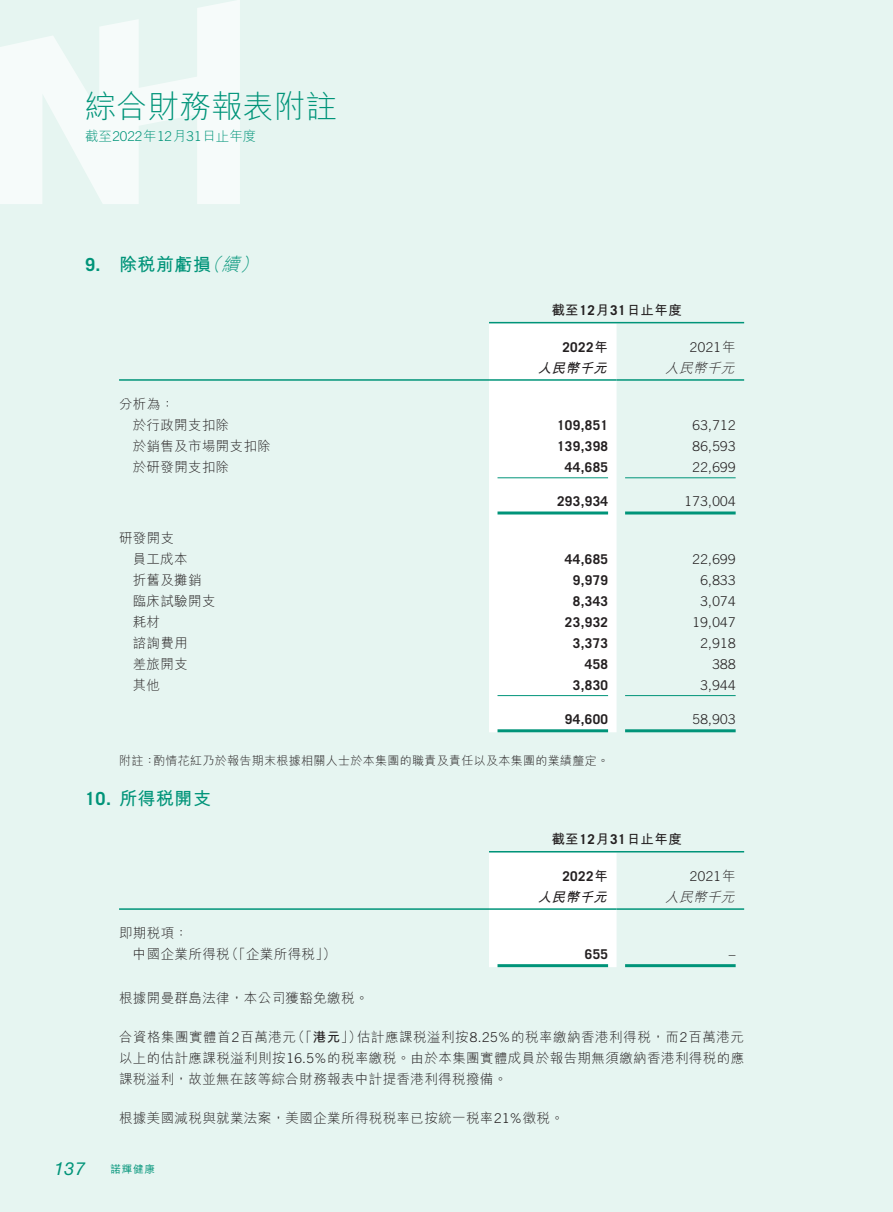
<style>
.page{position:relative;width:893px;height:1212px;background:#e6f5f1}
.page>*{position:absolute;margin:0;border:0;box-sizing:border-box;transform-origin:0 0}
.t1{font:300 31.5px "M Hei HK";color:#009479}
.t2{font:700 18px "M Hei HK";letter-spacing:.03em;color:#009479}
.t3{font:italic 18px "Helvetica Neue LT Std";color:#009479}
.t4{font:italic 300 18px "M Hei HK";color:#009479}
.t5{font:700 18px "Trade Gothic LT Std";color:#009479}
.t6{font:300 13.5px/21px "M Hei HK";letter-spacing:.03em;color:#231f20}
.t7{font:700 13.5px "Trade Gothic LT Std";letter-spacing:.03em;color:#231f20}
.t8{font:300 13.5px "Trade Gothic LT Std";letter-spacing:.03em;color:#231f20}
.t9{font:700 13.5px "M Hei HK";letter-spacing:.03em;color:#231f20}
.t10{font:300 13.5px "M Hei HK";color:#009479}
.t11{font:italic 300 13.5px "M Hei HK";color:#231f20}
.t12{font:italic 700 13.5px "M Hei HK";color:#231f20}
.t13{font:300 12px "M Hei HK";letter-spacing:.03em;color:#231f20}
.t14{font:500 10.5px "M Hei HK";color:#009479}
.s1{font-family:"Trade Gothic LT Std"}
.s2{font-family:"M Hei HK"}
.s3{font-weight:700}
</style>
<div class="page">
<svg style="left:0;top:0;width:240px;height:204px;fill:#f6fbfa"></svg>
<div style="left:489px;top:323px;width:128px;height:409px;background:#fff"></div>
<hr style="left:489px;top:322px;width:255px;height:1px;background:#009479">
<hr style="left:119px;top:379px;width:370px;height:2px;background:#009479">
<hr style="left:489px;top:379px;width:128px;height:2px;background:#009479">
<hr style="left:617px;top:379px;width:127px;height:2px;background:#009479">
<hr style="left:497px;top:477px;width:111px;height:1px;background:#009479">
<hr style="left:625px;top:477px;width:111px;height:1px;background:#009479">
<hr style="left:497px;top:511px;width:111px;height:3px;background:#009479">
<hr style="left:625px;top:511px;width:111px;height:3px;background:#009479">
<hr style="left:497px;top:695px;width:111px;height:1px;background:#009479">
<hr style="left:625px;top:695px;width:111px;height:1px;background:#009479">
<hr style="left:497px;top:729px;width:111px;height:3px;background:#009479">
<hr style="left:625px;top:729px;width:111px;height:3px;background:#009479">
<div style="left:489px;top:852px;width:128px;height:115px;background:#fff"></div>
<hr style="left:489px;top:851px;width:255px;height:1px;background:#009479">
<hr style="left:119px;top:908px;width:370px;height:2px;background:#009479">
<hr style="left:489px;top:908px;width:128px;height:2px;background:#009479">
<hr style="left:617px;top:908px;width:127px;height:2px;background:#009479">
<hr style="left:497px;top:964px;width:111px;height:3px;background:#009479">
<hr style="left:625px;top:964px;width:111px;height:3px;background:#009479">
<h1 class="t1" style="left:85px;top:90px;width:253px">綜合財務報表附註</h1>
<p class="t10" style="left:85px;top:129px;width:173px">截至<span class="s1">2022</span>年<span class="s1">12</span>月<span class="s1">31</span>日止年度</p>
<h2 class="t5" style="left:85px;top:254px;width:17px">9.</h2>
<h2 class="t4" style="left:221px;top:255px;width:24px">續</h2>
<h2 class="t4" style="left:203px;top:255px;width:24px">（</h2>
<h2 class="t4" style="left:240px;top:255px;width:24px">(</h2>
<h2 class="t2" style="left:119px;top:252px;width:94px">除稅前虧損</h2>
<p class="t6" style="left:119px;top:393px;width:57px">分析為：</p>
<p class="t6" style="left:133px;top:414px;width:98px">於行政開支扣除</p>
<p class="t6" style="left:133px;top:435px;width:140px">於銷售及市場開支扣除</p>
<p class="t6" style="left:133px;top:456px;width:98px">於研發開支扣除</p>
<p class="t6" style="left:119px;top:527px;width:57px">研發開支</p>
<p class="t6" style="left:133px;top:548px;width:57px">員工成本</p>
<p class="t6" style="left:133px;top:569px;width:71px">折舊及攤銷</p>
<p class="t6" style="left:133px;top:590px;width:84px">臨床試驗開支</p>
<p class="t6" style="left:133px;top:611px;width:29px">耗材</p>
<p class="t6" style="left:133px;top:632px;width:57px">諮詢費用</p>
<p class="t6" style="left:133px;top:653px;width:57px">差旅開支</p>
<p class="t6" style="left:133px;top:674px;width:29px">其他</p>
<p class="t9" style="left:551px;top:300px;width:132px">截至<span class="s1">12</span>月<span class="s1">31</span>日止年度</p>
<p class="t7" style="left:562px;top:338px;width:47px">2022<span class="s2">年</span></p>
<p class="t8" style="left:690px;top:339px;width:47px">2021<span class="s2">年</span></p>
<p class="t12" style="left:538px;top:358px;width:75px">人民幣千元</p>
<p class="t11" style="left:665px;top:361px;width:74px">人民幣千元</p>
<p class="t7" style="left:557px;top:417px;width:53px">109,851</p>
<p class="t8" style="left:692px;top:417px;width:45px">63,712</p>
<p class="t7" style="left:557px;top:438px;width:53px">139,398</p>
<p class="t8" style="left:692px;top:438px;width:45px">86,593</p>
<p class="t7" style="left:565px;top:459px;width:45px">44,685</p>
<p class="t8" style="left:692px;top:459px;width:45px">22,699</p>
<p class="t7" style="left:557px;top:493px;width:53px">293,934</p>
<p class="t8" style="left:685px;top:494px;width:53px">173,004</p>
<p class="t7" style="left:565px;top:551px;width:45px">44,685</p>
<p class="t8" style="left:692px;top:551px;width:45px">22,699</p>
<p class="t7" style="left:573px;top:572px;width:37px">9,979</p>
<p class="t8" style="left:700px;top:572px;width:37px">6,833</p>
<p class="t7" style="left:573px;top:593px;width:37px">8,343</p>
<p class="t8" style="left:700px;top:593px;width:37px">3,074</p>
<p class="t7" style="left:565px;top:614px;width:45px">23,932</p>
<p class="t8" style="left:692px;top:614px;width:45px">19,047</p>
<p class="t7" style="left:573px;top:635px;width:37px">3,373</p>
<p class="t8" style="left:700px;top:635px;width:37px">2,918</p>
<p class="t7" style="left:585px;top:656px;width:25px">458</p>
<p class="t8" style="left:712px;top:656px;width:25px">388</p>
<p class="t7" style="left:573px;top:677px;width:37px">3,830</p>
<p class="t8" style="left:700px;top:677px;width:37px">3,944</p>
<p class="t7" style="left:565px;top:711px;width:45px">94,600</p>
<p class="t13" style="left:153px;top:754px;width:458px">酌情花紅乃於報告期末根據相關人士於本集團的職責及責任以及本集團的業績釐定。</p>
<p class="t13" style="left:119px;top:754px;width:38px">附註：</p>
<h2 class="t2" style="left:85px;top:786px;width:128px"><span class="s1">10.</span> 所得稅開支</h2>
<p class="t8" style="left:692px;top:711px;width:45px">58,903</p>
<p class="t9" style="left:551px;top:829px;width:132px">截至<span class="s1">12</span>月<span class="s1">31</span>日止年度</p>
<p class="t7" style="left:562px;top:867px;width:47px">2022<span class="s2">年</span></p>
<p class="t8" style="left:690px;top:868px;width:47px">2021<span class="s2">年</span></p>
<p class="t6" style="left:119px;top:922px;width:71px">即期稅項：</p>
<p class="t12" style="left:538px;top:887px;width:75px">人民幣千元</p>
<p class="t11" style="left:665px;top:890px;width:74px">人民幣千元</p>
<h2 class="t3" style="left:54px;top:1158px;width:33px">137</h2>
<p class="t6" style="left:225px;top:943px;width:113px">（「企業所得稅 (「</p>
<p class="t6" style="left:133px;top:943px;width:98px">中國企業所得稅</p>
<p class="t6" style="left:119px;top:987px;width:251px">根據開曼群島法律，本公司獲豁免繳稅。</p>
<p class="t6" style="left:357px;top:1026px;width:389px">估計應課稅溢利按<span class="s1">8.25%</span>的稅率繳納香港利得稅，而<span class="s1">2</span>百萬港元</p>
<p class="t7" style="left:585px;top:946px;width:25px">655</p>
<p class="t8" style="left:729px;top:946px;width:8px">–</p>
<p class="t6" style="left:119px;top:1026px;width:627px">合資格集團實體首<span class="s1">2</span>百萬港元<br>以上的估計應課稅溢利則按<span class="s1">16.5%</span>的稅率繳稅。由於本集團實體成員於報告期無須繳納香港利得稅的應課稅溢利，故並無在該等綜合財務報表中計提香港利得稅撥備。</p>
<p class="t6" style="left:119px;top:1107px;width:446px">根據美國減稅與就業法案，美國企業所得稅稅率已按統一稅率<span class="s1">21%</span>徵稅。</p>
<p class="t6" style="left:291px;top:1026px;width:72px">（「<span class="s3">港元</span>」）</p>
<p class="t14" style="left:111px;top:1162px;width:46px">諾輝健康</p>
</div>
